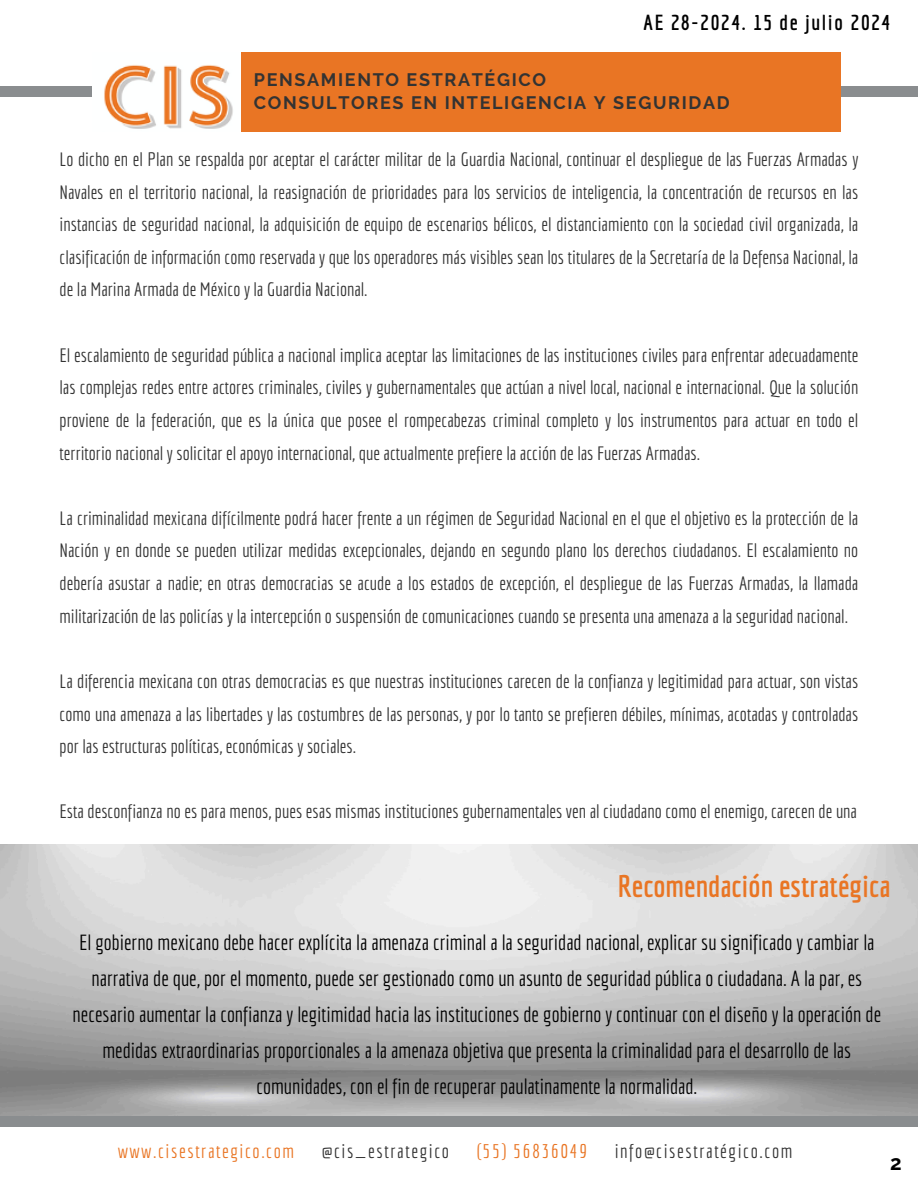
<style>
.page{position:relative;width:918px;height:1188px;background:#fff}
.page>*{position:absolute;margin:0;border:0;box-sizing:border-box;transform-origin:0 0}
.t1{font:700 30.3px "Economica";color:#e97524}
.t2{font:21.3px/36px "Economica";color:#000;text-align:center}
.t3{font:700 21.3px "Economica";letter-spacing:.08em;color:#000}
.t4{font:700 20.55px "Raleway";color:#000}
.t5{font:19.2px "Economica";letter-spacing:.08em;color:#333}
.t6{font:19.2px "Economica";letter-spacing:.08em;color:#e97524}
.t7{font:18.9px/32.7px "Economica";color:#333;text-align:justify}
.t8{font:700 18px/22.5px "Raleway";letter-spacing:.09em;color:#333}
</style>
<div class="page">
<div style="left:0;top:87px;width:918px;height:10px;background:#8a8d8f"></div>
<img style="left:92px;top:65px;width:149px;height:64px">
<div style="left:241px;top:52px;width:600px;height:80px;background:#e97524"></div>
<div style="left:0;top:1116px;width:918px;height:10px;background:#8a8d8f"></div>
<h3 class="t3" style="left:643px;top:10px;width:248px">AE 28-2024. 15 de julio 2024</h3>
<p class="t8" style="left:254px;top:69px;width:477px">PENSAMIENTO ESTRATÉGICO<br>CONSULTORES EN INTELIGENCIA Y SEGURIDAD</p>
<h2 class="t7" style="left:60px;top:142px;width:800px">Lo dicho en el Plan se respalda por aceptar el carácter militar de la Guardia Nacional, continuar el despliegue de las Fuerzas Armadas y Navales en el territorio nacional, la reasignación de prioridades para los servicios de inteligencia, la concentración de recursos en las instancias de seguridad nacional, la adquisición de equipo de escenarios bélicos, el distanciamiento con la sociedad civil organizada, la clasificación de información como reservada y que los operadores más visibles sean los titulares de la Secretaría de la Defensa Nacional, la de la Marina Armada de México y la Guardia Nacional.</h2>
<p class="t7" style="left:60px;top:338px;width:800px">El escalamiento de seguridad pública a nacional implica aceptar las limitaciones de las instituciones civiles para enfrentar adecuadamente las complejas redes entre actores criminales, civiles y gubernamentales que actúan a nivel local, nacional e internacional. Que la solución proviene de la federación, que es la única que posee el rompecabezas criminal completo y los instrumentos para actuar en todo el territorio nacional y solicitar el apoyo internacional, que actualmente prefiere la acción de las Fuerzas Armadas.</p>
<h4 class="t7" style="left:60px;top:501px;width:800px">La criminalidad mexicana difícilmente podrá hacer frente a un régimen de Seguridad Nacional en el que el objetivo es la protección de la Nación y en donde se pueden utilizar medidas excepcionales, dejando en segundo plano los derechos ciudadanos. El escalamiento no debería asustar a nadie; en otras democracias se acude a los estados de excepción, el despliegue de las Fuerzas Armadas, la llamada militarización de las policías y la intercepción o suspensión de comunicaciones cuando se presenta una amenaza a la seguridad nacional.</h4>
<p class="t7" style="left:60px;top:664px;width:800px">La diferencia mexicana con otras democracias es que nuestras instituciones carecen de la confianza y legitimidad para actuar, son vistas como una amenaza a las libertades y las costumbres de las personas, y por lo tanto se prefieren débiles, mínimas, acotadas y controladas por las estructuras políticas, económicas y sociales.</p>
<p class="t7" style="left:60px;top:795px;width:799px">Esta desconfianza no es para menos, pues esas mismas instituciones gubernamentales ven al ciudadano como el enemigo, carecen de una</p>
<h3 class="t1" style="left:618px;top:868px;width:274px">Recomendación estratégica</h3>
<h1 class="t2" style="left:73px;top:924px;width:810px">El gobierno mexicano debe hacer explícita la amenaza criminal a la seguridad nacional, explicar su significado y cambiar la narrativa de que, por el momento, puede ser gestionado como un asunto de seguridad pública o ciudadana. A la par, es necesario aumentar la confianza y legitimidad hacia las instituciones de gobierno y continuar con el diseño y la operación de medidas extraordinarias proporcionales a la amenaza objetiva que presenta la criminalidad para el desarrollo de las comunidades, con el fin de recuperar paulatinamente la normalidad.</h1>
<p class="t6" style="left:118px;top:1140px;width:178px">www.cisestrategico.com</p>
<p class="t5" style="left:322px;top:1140px;width:129px">@cis_estrategico</p>
<p class="t6" style="left:477px;top:1140px;width:112px">(55) 56836049</p>
<p class="t5" style="left:615px;top:1140px;width:179px">info@cisestratégico.com</p>
<p class="t4" style="left:890px;top:1151px;width:13px">2</p>
</div>
